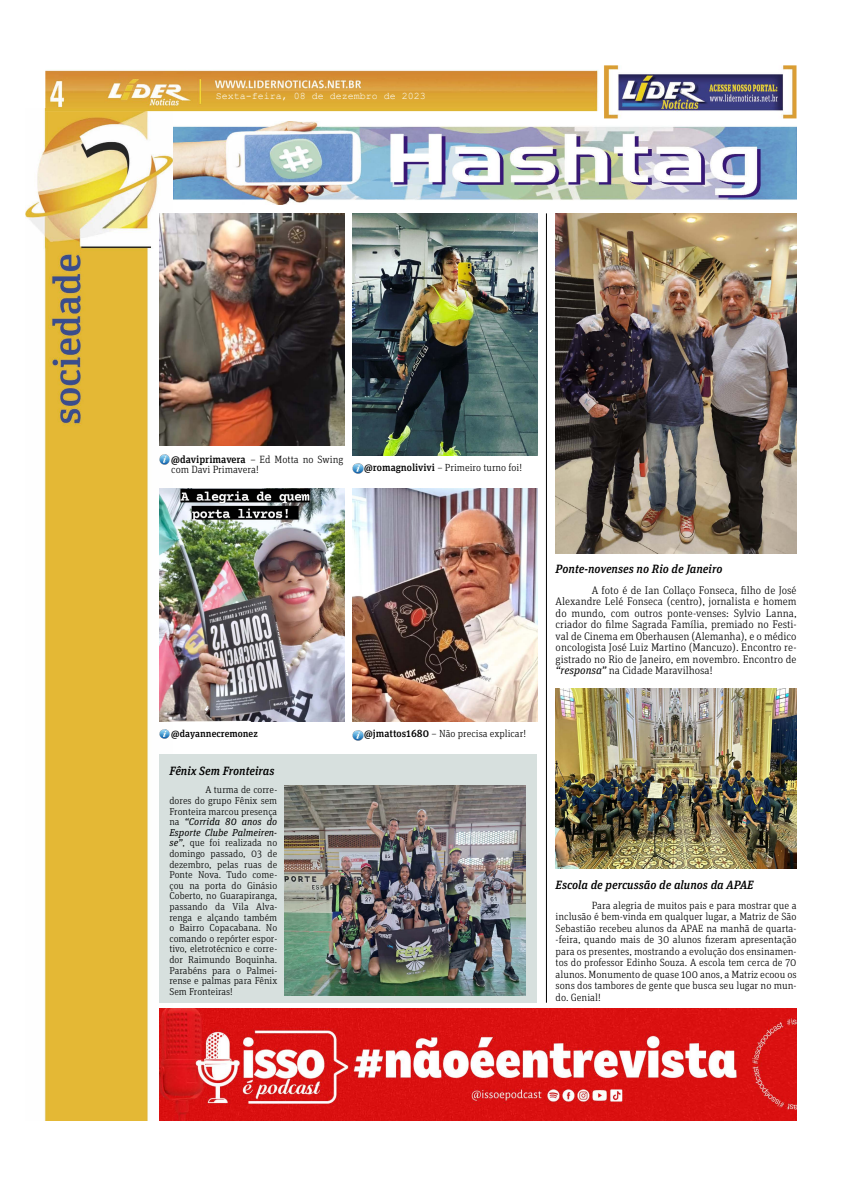
<style>
.page{position:relative;width:842px;height:1191px;background:#fff}
.page>*{position:absolute;margin:0;border:0;box-sizing:border-box;transform-origin:0 0}
.t1{font:italic 500 12px "Unit Slab Pro";color:#000}
.t2{font:300 11px/11.5px "Unit Slab Pro";color:#000;text-align:justify}
.t3{font:300 10.5px/11.5px "Unit Slab Pro";color:#000}
.t4{font:300 10.3px "Unit Slab Pro";color:#000}
.t5{font:300 10px/10.6px "Unit Slab Pro";color:#000;text-align:justify}
.t6{font:10px "Courier New";color:#fff}
.t7{font:500 10px "Unit Slab Pro";color:#000}
.s1{font-weight:500}
.s2{font-weight:400;font-style:italic}
</style>
<div class="page">
<img style="left:26px;top:109px;width:147px;height:1011px">
<img style="left:45px;top:65px;width:751px;height:53px">
<img style="left:173px;top:122px;width:623px;height:83px">
<img style="left:556px;top:688px;width:241px;height:180px">
<img style="left:160px;top:213px;width:184px;height:232px">
<img style="left:160px;top:489px;width:184px;height:232px">
<svg style="left:160px;top:455px;width:10px;height:9px"></svg>
<svg style="left:160px;top:729px;width:10px;height:10px"></svg>
<img style="left:353px;top:213px;width:184px;height:243px">
<img style="left:353px;top:489px;width:184px;height:232px">
<svg style="left:353px;top:463px;width:10px;height:11px"></svg>
<svg style="left:353px;top:730px;width:10px;height:10px"></svg>
<div style="left:159px;top:754px;width:377px;height:248px;background:#d7e0de"></div>
<img style="left:160px;top:1008px;width:637px;height:112px">
<img style="left:556px;top:213px;width:241px;height:341px">
<img style="left:285px;top:785px;width:241px;height:210px">
<hr style="left:546px;top:213px;width:1px;height:789px;background:#000">
<p class="t6" style="left:216px;top:89px;width:212px">Sexta-feira, 08 de dezembro de 2023</p>
<p class="t3" style="left:171px;top:454px;width:174px;line-height:10px"><span class="s1">@daviprimavera</span> – Ed Motta no Swing com Davi Primavera!</p>
<p class="t4" style="left:364px;top:460px;width:159px"><span class="s1">@romagnolivivi</span> – Primeiro turno foi!</p>
<p class="t7" style="left:171px;top:726px;width:88px">@dayannecremonez</p>
<p class="t1" style="left:169px;top:762px;width:107px">Fênix Sem Fronteiras</p>
<p class="t5" style="left:169px;top:784px;width:109px;text-indent:36px">A turma de corre&shy;dores do grupo Fênix sem Fronteira marcou presença na <span class="s2">“Corrida 80 anos do Esporte Clube Palmeiren&shy;se”</span>, que foi realizada no domingo passado, 03 de dezembro, pelas ruas de Ponte Nova. Tudo come&shy;çou na porta do Ginásio Coberto, no Guarapiranga, passando da Vila Alva&shy;renga e alçando também o Bairro Copacabana. No comando o repórter espor&shy;tivo, eletrotécnico e corre&shy;dor Raimundo Boquinha.<br>Parabéns para o Palmei&shy;rense e palmas para Fênix Sem Fronteiras!</p>
<p class="t4" style="left:364px;top:727px;width:163px"><span class="s1">@jmattos1680</span> – Não precisa explicar!</p>
<p class="t1" style="left:556px;top:561px;width:168px">Ponte-novenses no Rio de Janeiro</p>
<p class="t2" style="left:556px;top:583px;width:242px;text-indent:36px">A foto é de Ian Collaço Fonseca, filho de José Alexandre Lelé Fonseca (centro), jornalista e homem do mundo, com outros ponte-venses: Sylvio Lanna, criador do filme Sagrada Família, premiado no Festi&shy;val de Cinema em Oberhausen (Alemanha), e o médico oncologista José Luiz Martino (Mancuzo). Encontro re&shy;gistrado no Rio de Janeiro, em novembro. Encontro de <span class="s2">“responsa”</span> na Cidade Maravilhosa!</p>
<p class="t1" style="left:556px;top:876px;width:199px">Escola de percussão de alunos da APAE</p>
<p class="t3" style="left:556px;top:899px;width:242px;text-align:justify;text-indent:36px">Para alegria de muitos pais e para mostrar que a inclusão é bem-vinda em qualquer lugar, a Matriz de São Sebastião recebeu alunos da APAE na manhã de quarta--feira, quando mais de 30 alunos fizeram apresentação para os presentes, mostrando a evolução dos ensinamen&shy;tos do professor Edinho Souza. A escola tem cerca de 70 alunos. Monumento de quase 100 anos, a Matriz ecoou os sons dos tambores de gente que busca seu lugar no mun&shy;do. Genial!</p>
</div>
